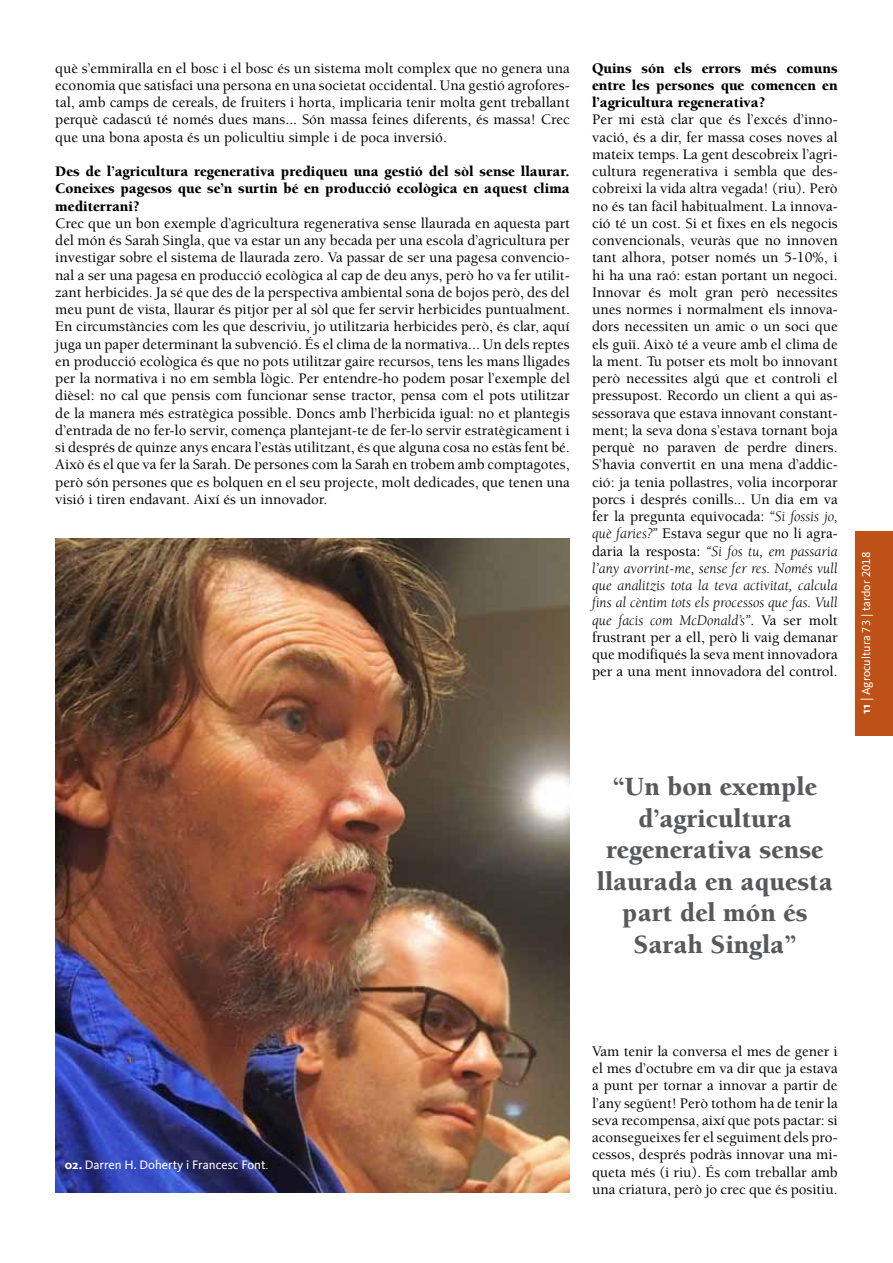
<style>
.page{position:relative;width:893px;height:1263px;background:#fff}
.page>*{position:absolute;margin:0;border:0;box-sizing:border-box;transform-origin:0 0}
.t1{font:900 27px/31.5px "Berkeley";color:#58595b;text-align:center}
.t2{font:500 15px/17.2px "Berkeley";color:#000;text-align:justify}
.t3{font:900 15px/17.2px "Berkeley";color:#000;text-align:justify}
.t4{font:12.75px "Kievit OT";color:#fff}
.t5{font:12px "Kievit OT";color:#fff}
.s1{font-weight:400;font-style:italic}
.s2{font-weight:700;font-size:12.75px}
.s3{font-size:12.75px}
.s4{font-weight:700}
.s5{font-weight:300}
</style>
<div class="page">
<div style="left:855px;top:531px;width:38px;height:205px;background:#be5117"></div>
<img style="left:55px;top:538px;width:515px;height:655px">
<p class="t2" style="left:55px;top:59px;width:516px">què s’emmiralla en el bosc i el bosc és un sistema molt complex que no genera una economia que satisfaci una persona en una societat occidental. Una gestió agrofores&shy;tal, amb camps de cereals, de fruiters i horta, implicaria tenir molta gent treballant perquè cadascú té només dues mans... Són massa feines diferents, és massa! Crec que una bona aposta és un policultiu simple i de poca inversió.</p>
<p class="t3" style="left:55px;top:163px;width:516px">Des de l’agricultura regenerativa prediqueu una gestió del sòl sense llaurar.<br>Coneixes pagesos que se’n surtin bé en producció ecològica en aquest clima mediterrani?</p>
<p class="t2" style="left:55px;top:215px;width:516px">Crec que un bon exemple d’agricultura regenerativa sense llaurada en aquesta part del món és Sarah Singla, que va estar un any becada per una escola d’agricultura per investigar sobre el sistema de llaurada zero. Va passar de ser una pagesa convencio&shy;nal a ser una pagesa en producció ecològica al cap de deu anys, però ho va fer utilit&shy;zant herbicides. Ja sé que des de la perspectiva ambiental sona de bojos però, des del meu punt de vista, llaurar és pitjor per al sòl que fer servir herbicides puntualment.<br>En circumstàncies com les que descriviu, jo utilitzaria herbicides però, és clar, aquí juga un paper determinant la subvenció. És el clima de la normativa... Un dels reptes en producció ecològica és que no pots utilitzar gaire recursos, tens les mans lligades per la normativa i no em sembla lògic. Per entendre-ho podem posar l’exemple del dièsel: no cal que pensis com funcionar sense tractor, pensa com el pots utilitzar de la manera més estratègica possible. Doncs amb l’herbicida igual: no et plantegis d’entrada de no fer-lo servir, comença plantejant-te de fer-lo servir estratègicament i si després de quinze anys encara l’estàs utilitzant, és que alguna cosa no estàs fent bé.<br>Això és el que va fer la Sarah. De persones com la Sarah en trobem amb comptagotes, però són persones que es bolquen en el seu projecte, molt dedicades, que tenen una visió i tiren endavant. Així és un innovador.</p>
<p class="t3" style="left:592px;top:59px;width:247px">Quins són els errors més comuns entre les persones que comencen en l’agricultura regenerativa?</p>
<p class="t2" style="left:592px;top:111px;width:247px">Per mi està clar que és l’excés d’inno&shy;vació, és a dir, fer massa coses noves al mateix temps. La gent descobreix l’agri&shy;cultura regenerativa i sembla que des&shy;cobreixi la vida altra vegada! (riu). Però no és tan fàcil habitualment. La innova&shy;ció té un cost. Si et fixes en els negocis convencionals, veuràs que no innoven tant alhora, potser només un 5-10%, i hi ha una raó: estan portant un negoci.<br>Innovar és molt gran però necessites unes normes i normalment els innova&shy;dors necessiten un amic o un soci que els guiï. Això té a veure amb el clima de la ment. Tu potser ets molt bo innovant però necessites algú que et controli el pressupost. Recordo un client a qui as&shy;sessorava que estava innovant constant&shy;ment; la seva dona s’estava tornant boja perquè no paraven de perdre diners.<br>S’havia convertit en una mena d’addic&shy;ció: ja tenia pollastres, volia incorporar porcs i després conills... Un dia em va fer la pregunta equivocada: <span class="s1">“Si fossis jo, què faries?”</span> Estava segur que no li agra&shy;daria la resposta: <span class="s1">“Si fos tu, em passaria l’any avorrint-me, sense fer res. Només vull que analitzis tota la teva activitat, calcula fins al cèntim tots els processos que fas. Vull que facis com McDonald’s”</span>. Va ser molt frustrant per a ell, però li vaig demanar que modifiqués la seva ment innovadora per a una ment innovadora del control.</p>
<p class="t5" style="left:859px;top:714px;width:163px;rotate:-90deg"><span class="s2">11</span> <span class="s3">|</span> Agrocultura 73 | tardor 2018</p>
<h1 class="t1" style="left:597px;top:771px;width:237px">“Un bon exemple d’agricultura regenerativa sense llaurada en aquesta part del món és<br>Sarah Singla”</h1>
<p class="t4" style="left:65px;top:1157px;width:205px"><span class="s4">02.</span> Darren H. Doherty i Francesc Font<span class="s5">.</span></p>
<p class="t2" style="left:592px;top:1043px;width:247px">Vam tenir la conversa el mes de gener i el mes d’octubre em va dir que ja estava a punt per tornar a innovar a partir de l’any següent! Però tothom ha de tenir la seva recompensa, així que pots pactar: si aconsegueixes fer el seguiment dels pro&shy;cessos, després podràs innovar una mi&shy;queta més (i riu). És com treballar amb una criatura, però jo crec que és positiu.</p>
</div>
